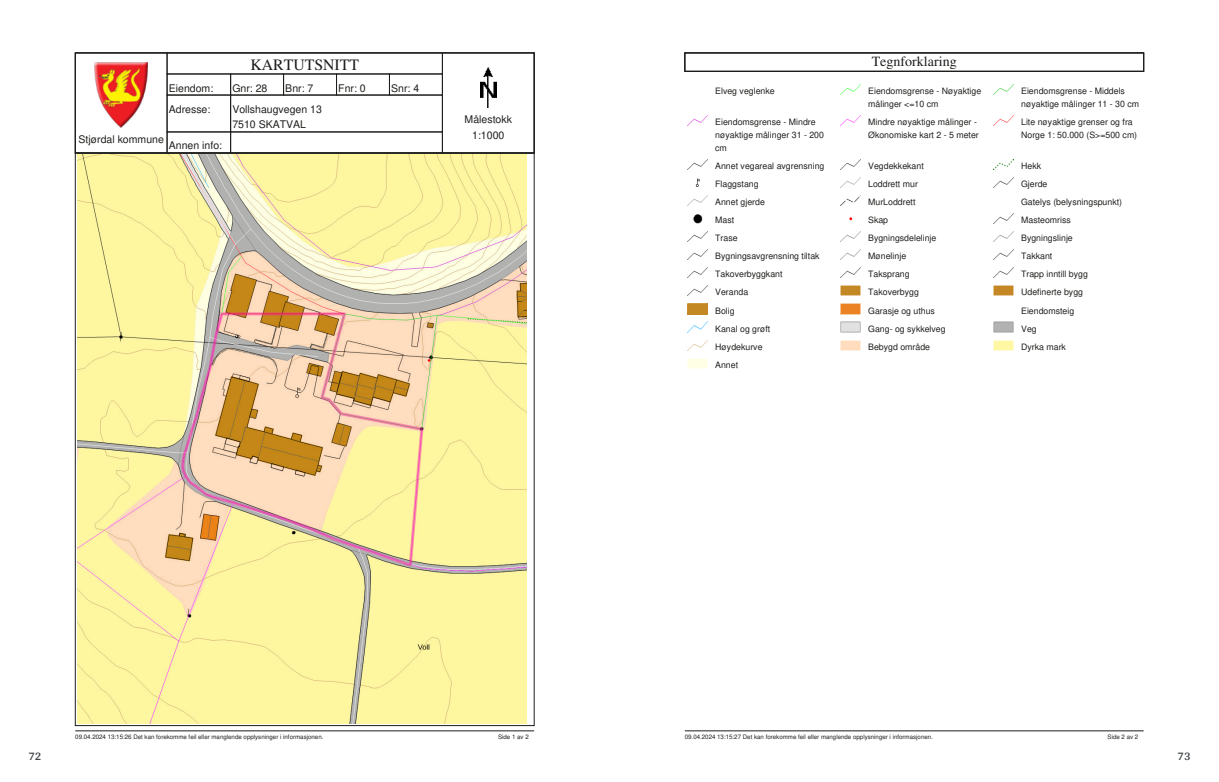
<style>
.page{position:relative;width:1219px;height:782px;background:#fff}
.page>*{position:absolute;margin:0;border:0;box-sizing:border-box;transform-origin:0 0}
.t1{font:15.8px "Times";color:#1d1d1b}
.t2{font:14px "Times";color:#1d1d1b}
.t3{font:700 12px "Arya";color:#414749}
.t4{font:10.5px/15.8px "Helvetica";color:#1d1d1b;text-align:center}
.t5{font:8.8px/13.2px "Helvetica";color:#1d1d1b}
.t6{font:6.1px "Helvetica";color:#1d1d1b}
</style>
<div class="page">
<div style="left:167px;top:53px;width:276px;height:21px;border:1px solid #1d1d1b"></div>
<div style="left:389px;top:74px;width:54px;height:21px;border:1px solid #1d1d1b"></div>
<div style="left:167px;top:95px;width:64px;height:37px;border:1px solid #1d1d1b"></div>
<div style="left:230px;top:95px;width:213px;height:37px;border:1px solid #1d1d1b"></div>
<div style="left:75px;top:52px;width:460px;height:101px;border:1px solid #1d1d1b"></div>
<img style="left:95px;top:63px;width:53px;height:64px">
<img style="left:480px;top:67px;width:16px;height:40px">
<img style="left:77px;top:155px;width:449px;height:568px">
<hr style="left:75px;top:730px;width:459px;height:1px;background:#1d1d1b">
<div style="left:684px;top:52px;width:460px;height:20px;border:1px solid #1d1d1b"></div>
<img style="left:840px;top:84px;width:21px;height:11px">
<img style="left:993px;top:84px;width:21px;height:11px">
<img style="left:687px;top:115px;width:21px;height:10px">
<img style="left:840px;top:115px;width:21px;height:10px">
<img style="left:993px;top:115px;width:21px;height:10px">
<img style="left:687px;top:159px;width:21px;height:10px">
<img style="left:840px;top:159px;width:21px;height:10px">
<img style="left:993px;top:159px;width:21px;height:10px">
<img style="left:695px;top:178px;width:5px;height:9px">
<img style="left:841px;top:177px;width:20px;height:10px">
<img style="left:993px;top:177px;width:21px;height:10px">
<img style="left:688px;top:195px;width:20px;height:10px">
<img style="left:840px;top:195px;width:21px;height:10px">
<img style="left:693px;top:214px;width:10px;height:9px">
<img style="left:849px;top:217px;width:4px;height:4px">
<img style="left:993px;top:213px;width:21px;height:10px">
<img style="left:687px;top:231px;width:21px;height:10px">
<img style="left:841px;top:231px;width:20px;height:10px">
<img style="left:994px;top:231px;width:20px;height:10px">
<img style="left:687px;top:249px;width:21px;height:11px">
<img style="left:840px;top:249px;width:21px;height:11px">
<img style="left:993px;top:249px;width:21px;height:11px">
<img style="left:687px;top:267px;width:21px;height:11px">
<img style="left:840px;top:267px;width:21px;height:11px">
<img style="left:993px;top:267px;width:21px;height:11px">
<img style="left:687px;top:286px;width:21px;height:10px">
<img style="left:840px;top:286px;width:21px;height:10px">
<img style="left:993px;top:286px;width:21px;height:10px">
<img style="left:687px;top:304px;width:21px;height:10px">
<img style="left:840px;top:304px;width:21px;height:10px">
<img style="left:687px;top:322px;width:21px;height:10px">
<img style="left:840px;top:322px;width:21px;height:10px">
<img style="left:993px;top:322px;width:21px;height:10px">
<img style="left:688px;top:340px;width:20px;height:10px">
<img style="left:840px;top:340px;width:21px;height:10px">
<img style="left:993px;top:340px;width:21px;height:10px">
<img style="left:687px;top:358px;width:21px;height:10px">
<hr style="left:685px;top:730px;width:459px;height:1px;background:#1d1d1b">
<h1 class="t1" style="left:250px;top:60px;width:110px">KARTUTSNITT</h1>
<p class="t4" style="left:169px;top:81px;width:46px">Eiendom:</p>
<p class="t4" style="left:232px;top:81px;width:37px">Gnr: 28</p>
<p class="t4" style="left:285px;top:81px;width:30px">Bnr: 7</p>
<p class="t4" style="left:338px;top:81px;width:29px">Fnr: 0</p>
<p class="t4" style="left:391px;top:81px;width:30px">Snr: 4</p>
<p class="t4" style="left:169px;top:102px;width:43px">Adresse:</p>
<p class="t4" style="left:232px;top:102px;width:91px;text-align:left">Vollshaugvegen 13<br>7510 SKATVAL</p>
<p class="t4" style="left:169px;top:139px;width:55px">Annen info:</p>
<p class="t4" style="left:78px;top:132px;width:87px">Stjørdal kommune</p>
<p class="t4" style="left:465px;top:112px;width:49px">Målestokk<br>1:1000</p>
<h3 class="t3" style="left:28px;top:749px;width:15px">72</h3>
<p class="t6" style="left:75px;top:733px;width:250px">09.04.2024 13:15:26 Det kan forekomme feil eller manglende opplysninger i informasjonen.</p>
<p class="t6" style="left:498px;top:733px;width:32px">Side 1 av 2</p>
<h2 class="t2" style="left:872px;top:56px;width:86px">Tegnforklaring</h2>
<p class="t5" style="left:715px;top:85px;width:61px">Elveg veglenke</p>
<p class="t5" style="left:868px;top:85px;width:115px">Eiendomsgrense - Nøyaktige målinger &lt;=10 cm</p>
<p class="t5" style="left:1021px;top:85px;width:119px">Eiendomsgrense - Middels nøyaktige målinger 11 - 30 cm</p>
<p class="t5" style="left:715px;top:116px;width:110px">Eiendomsgrense - Mindre nøyaktige målinger 31 - 200 cm</p>
<p class="t5" style="left:868px;top:116px;width:112px">Mindre nøyaktige målinger -<br>Økonomiske kart 2 - 5 meter</p>
<p class="t5" style="left:1021px;top:116px;width:118px">Lite nøyaktige grenser og fra<br>Norge 1: 50.000 (S&gt;=500 cm)</p>
<p class="t5" style="left:715px;top:160px;width:111px">Annet vegareal avgrensning</p>
<p class="t5" style="left:868px;top:160px;width:57px">Vegdekkekant</p>
<p class="t5" style="left:1021px;top:160px;width:21px">Hekk</p>
<p class="t5" style="left:715px;top:178px;width:45px">Flaggstang</p>
<p class="t5" style="left:868px;top:178px;width:51px">Loddrett mur</p>
<p class="t5" style="left:1021px;top:178px;width:28px">Gjerde</p>
<p class="t5" style="left:715px;top:196px;width:51px">Annet gjerde</p>
<p class="t5" style="left:868px;top:196px;width:49px">MurLoddrett</p>
<p class="t5" style="left:1021px;top:196px;width:102px">Gatelys (belysningspunkt)</p>
<p class="t5" style="left:715px;top:214px;width:21px">Mast</p>
<p class="t5" style="left:868px;top:214px;width:21px">Skap</p>
<p class="t5" style="left:1021px;top:214px;width:51px">Masteomriss</p>
<p class="t5" style="left:715px;top:232px;width:24px">Trase</p>
<p class="t5" style="left:868px;top:232px;width:70px">Bygningsdelelinje</p>
<p class="t5" style="left:1021px;top:232px;width:53px">Bygningslinje</p>
<p class="t5" style="left:715px;top:250px;width:106px">Bygningsavgrensning tiltak</p>
<p class="t5" style="left:868px;top:250px;width:40px">Mønelinje</p>
<p class="t5" style="left:1021px;top:250px;width:33px">Takkant</p>
<p class="t5" style="left:715px;top:268px;width:69px">Takoverbyggkant</p>
<p class="t5" style="left:868px;top:268px;width:43px">Taksprang</p>
<p class="t5" style="left:1021px;top:268px;width:68px">Trapp inntill bygg</p>
<p class="t5" style="left:715px;top:286px;width:35px">Veranda</p>
<p class="t5" style="left:868px;top:286px;width:52px">Takoverbygg</p>
<p class="t5" style="left:1021px;top:286px;width:63px">Udefinerte bygg</p>
<p class="t5" style="left:715px;top:304px;width:21px">Bolig</p>
<p class="t5" style="left:868px;top:304px;width:68px">Garasje og uthus</p>
<p class="t5" style="left:1021px;top:304px;width:55px">Eiendomsteig</p>
<p class="t5" style="left:715px;top:322px;width:57px">Kanal og grøft</p>
<p class="t5" style="left:868px;top:322px;width:79px">Gang- og sykkelveg</p>
<p class="t5" style="left:1021px;top:322px;width:17px">Veg</p>
<p class="t5" style="left:715px;top:340px;width:49px">Høydekurve</p>
<p class="t5" style="left:868px;top:340px;width:63px">Bebygd område</p>
<p class="t5" style="left:1021px;top:340px;width:46px">Dyrka mark</p>
<p class="t5" style="left:715px;top:358px;width:24px">Annet</p>
<p class="t6" style="left:685px;top:733px;width:250px">09.04.2024 13:15:27 Det kan forekomme feil eller manglende opplysninger i informasjonen.</p>
<p class="t6" style="left:1108px;top:733px;width:32px">Side 2 av 2</p>
<h3 class="t3" style="left:1177px;top:749px;width:15px">73</h3>
</div>
